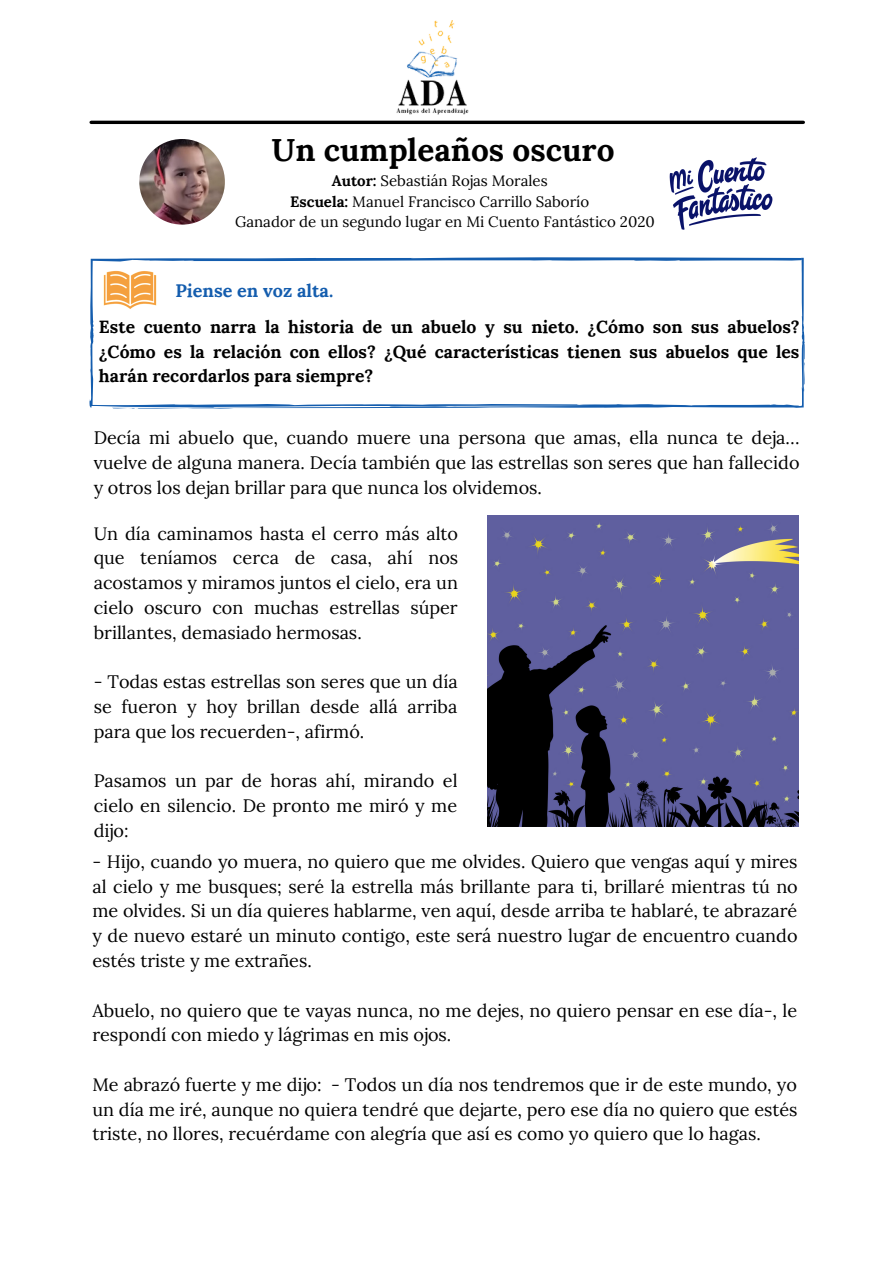
<style>
.page{position:relative;width:894px;height:1264px;background:#fff}
.page>*{position:absolute;margin:0;border:0;box-sizing:border-box;transform-origin:0 0}
.t1{font:700 31.5px "Lora";color:#000}
.t2{font:18px/24.8px "Lora";color:#000;text-align:justify}
.t3{font:700 18px "Lora";color:#145dae}
.t4{font:700 17.55px/24.2px "Lora";color:#000;text-align:justify}
.t5{font:15px "Lora";color:#000}
.s1{font-weight:700}
</style>
<div class="page">
<img style="left:396px;top:20px;width:72px;height:101px">
<svg style="left:89px;top:257px;width:715px;height:152px"></svg>
<img style="left:99px;top:259px;width:63px;height:63px">
<img style="left:669px;top:157px;width:104px;height:73px">
<img style="left:487px;top:516px;width:310px;height:310px">
<img style="left:139px;top:139px;width:86px;height:85px;border-radius:50%">
<hr style="left:91px;top:121px;width:712px;height:3px;background:#000">
<p class="t1" style="left:271px;top:129px;width:344px">Un cumpleaños oscuro</p>
<p class="t5" style="left:331px;top:171px;width:217px"><span class="s1">Autor:</span> Sebastián Rojas Morales</p>
<p class="t5" style="left:290px;top:192px;width:300px"><span class="s1">Escuela:</span> Manuel Francisco Carrillo Saborío</p>
<p class="t5" style="left:235px;top:212px;width:421px">Ganador de un segundo lugar en Mi Cuento Fantástico 2020</p>
<p class="t3" style="left:175px;top:279px;width:159px">Piense en voz alta.</p>
<p class="t4" style="left:99px;top:315px;width:702px">Este cuento narra la historia de un abuelo y su nieto. ¿Cómo son sus abuelos? ¿Cómo es la relación con ellos? ¿Qué características tienen sus abuelos que les harán recordarlos para siempre?</p>
<p class="t2" style="left:94px;top:425px;width:707px">Decía mi abuelo que, cuando muere una persona que amas, ella nunca te deja… vuelve de alguna manera. Decía también que las estrellas son seres que han fallecido y otros los dejan brillar para que nunca los olvidemos.</p>
<p class="t2" style="left:94px;top:520px;width:366px">Un día caminamos hasta el cerro más alto que teníamos cerca de casa, ahí nos acostamos y miramos juntos el cielo, era un cielo oscuro con muchas estrellas súper brillantes, demasiado hermosas.</p>
<p class="t2" style="left:94px;top:669px;width:365px">- Todas estas estrellas son seres que un día se fueron y hoy brillan desde allá arriba para que los recuerden-, afirmó.</p>
<p class="t2" style="left:94px;top:768px;width:365px">Pasamos un par de horas ahí, mirando el cielo en silencio. De pronto me miró y me dijo:</p>
<p class="t2" style="left:92px;top:848px;width:706px">- Hijo, cuando yo muera, no quiero que me olvides. Quiero que vengas aquí y mires al cielo y me busques; seré la estrella más brillante para ti, brillaré mientras tú no me olvides. Si un día quieres hablarme, ven aquí, desde arriba te hablaré, te abrazaré y de nuevo estaré un minuto contigo, este será nuestro lugar de encuentro cuando estés triste y me extrañes.</p>
<p class="t2" style="left:92px;top:997px;width:706px">Abuelo, no quiero que te vayas nunca, no me dejes, no quiero pensar en ese día-, le respondí con miedo y lágrimas en mis ojos.</p>
<p class="t2" style="left:92px;top:1071px;width:706px">Me abrazó fuerte y me dijo: - Todos un día nos tendremos que ir de este mundo, yo un día me iré, aunque no quiera tendré que dejarte, pero ese día no quiero que estés triste, no llores, recuérdame con alegría que así es como yo quiero que lo hagas.</p>
</div>
